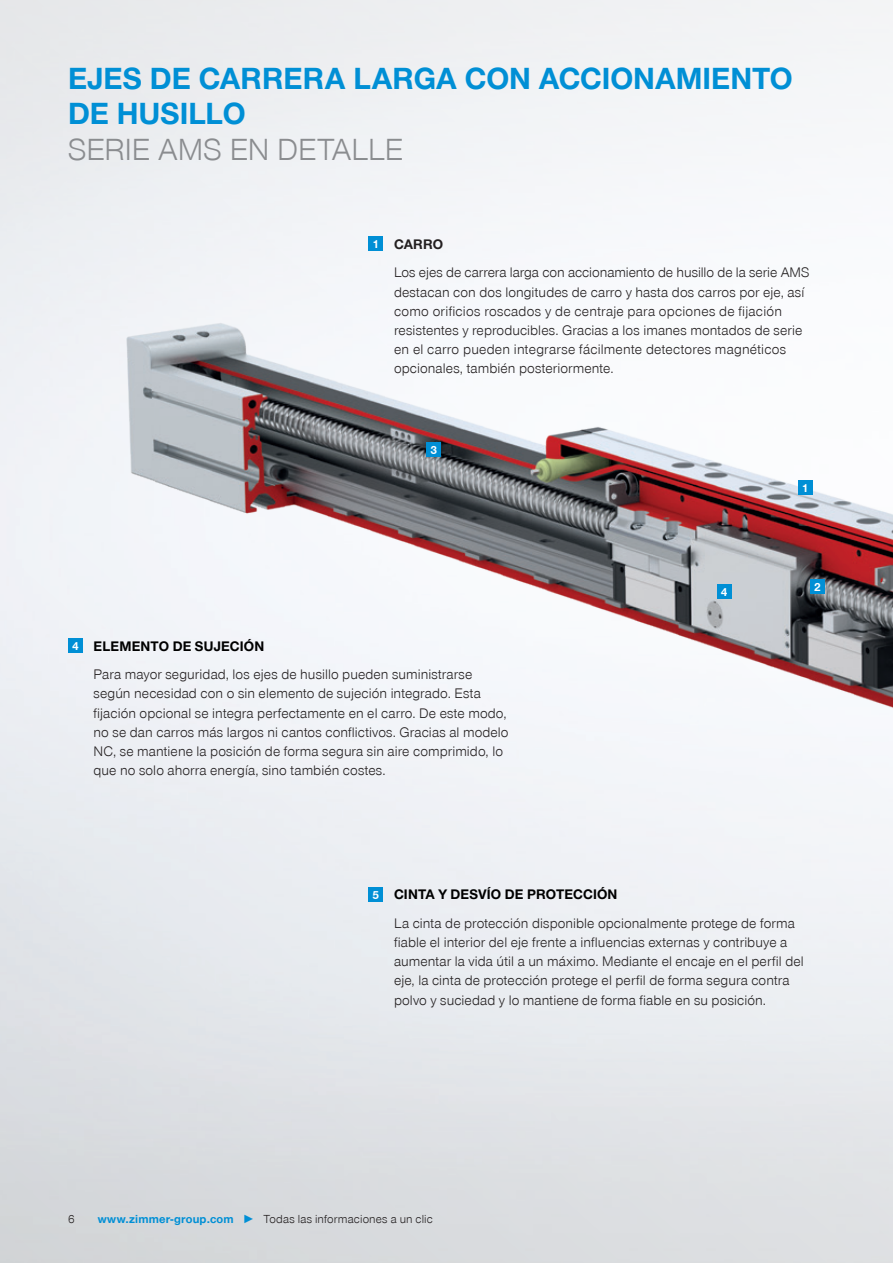
<style>
.page{position:relative;width:893px;height:1263px;background:#fff}
.page>*{position:absolute;margin:0;border:0;box-sizing:border-box;transform-origin:0 0}
.t1{font:700 31.5px/35.2px "Zimmer Group Sans Global";color:#008fd5}
.t2{font:300 31.5px "Zimmer Group Sans Global";letter-spacing:-.005em;color:#8a8c8f}
.t3{font:300 14.25px/19px "Zimmer Group Sans Global";letter-spacing:.005em;color:#231f20}
.t4{font:700 14.25px "Zimmer Group Sans Global";letter-spacing:.01em;color:#000}
.t5{font:700 14.25px "Zimmer Group Sans Global";color:#231f20}
.t6{font:300 12px "Zimmer Group Sans Global";letter-spacing:.01em;color:#231f20}
.t7{font:700 12px "Zimmer Group Sans Global";color:#fff}
.s1{font-weight:700;color:#008fd5}
</style>
<div class="page">
<img style="left:0;top:0;width:893px;height:1263px">
<img style="left:126px;top:322px;width:767px;height:640px">
<div style="left:717px;top:584px;width:15px;height:15px;background:#008fd5"></div>
<div style="left:426px;top:442px;width:15px;height:15px;background:#008fd5"></div>
<div style="left:810px;top:579px;width:15px;height:15px;background:#008fd5"></div>
<div style="left:798px;top:480px;width:14px;height:15px;background:#008fd5"></div>
<div style="left:369px;top:887px;width:14px;height:15px;background:#008fd5"></div>
<div style="left:68px;top:638px;width:15px;height:15px;background:#008fd5"></div>
<div style="left:369px;top:236px;width:14px;height:15px;background:#008fd5"></div>
<h1 class="t1" style="left:68px;top:61px;width:726px">EJES DE CARRERA LARGA CON ACCIONAMIENTO<br>DE HUSILLO</h1>
<h1 class="t2" style="left:68px;top:130px;width:337px">SERIE AMS EN DETALLE</h1>
<p class="t7" style="left:373px;top:237px;width:8px">1</p>
<p class="t5" style="left:394px;top:235px;width:51px">CARRO</p>
<p class="t3" style="left:394px;top:263px;width:417px">Los ejes de carrera larga con accionamiento de husillo de la serie AMS destacan con dos longitudes de carro y hasta dos carros por eje, así como orificios roscados y de centraje para opciones de fijación resistentes y reproducibles. Gracias a los imanes montados de serie en el carro pueden integrarse fácilmente detectores magnéticos opcionales, también posteriormente.</p>
<p class="t7" style="left:430px;top:442px;width:8px">3</p>
<p class="t7" style="left:802px;top:481px;width:8px">1</p>
<p class="t7" style="left:72px;top:639px;width:8px">4</p>
<p class="t4" style="left:94px;top:637px;width:172px">ELEMENTO DE SUJECIÓN</p>
<p class="t3" style="left:94px;top:665px;width:417px">Para mayor seguridad, los ejes de husillo pueden suministrarse según necesidad con o sin elemento de sujeción integrado. Esta fijación opcional se integra perfectamente en el carro. De este modo, no se dan carros más largos ni cantos conflictivos. Gracias al modelo NC, se mantiene la posición de forma segura sin aire comprimido, lo que no solo ahorra energía, sino también costes.</p>
<p class="t7" style="left:721px;top:584px;width:8px">4</p>
<p class="t7" style="left:814px;top:580px;width:8px">2</p>
<p class="t7" style="left:373px;top:887px;width:8px">5</p>
<p class="t4" style="left:394px;top:886px;width:225px">CINTA Y DESVÍO DE PROTECCIÓN</p>
<p class="t3" style="left:394px;top:913px;width:411px">La cinta de protección disponible opcionalmente protege de forma fiable el interior del eje frente a influencias externas y contribuye a aumentar la vida útil a un máximo. Mediante el encaje en el perfil del eje, la cinta de protección protege el perfil de forma segura contra polvo y suciedad y lo mantiene de forma fiable en su posición.</p>
<p class="t6" style="left:68px;top:1212px;width:8px">6</p>
<p class="t6" style="left:98px;top:1212px;width:337px"><span class="s1">www.zimmer-group.com ►</span> Todas las informaciones a un clic</p>
</div>
